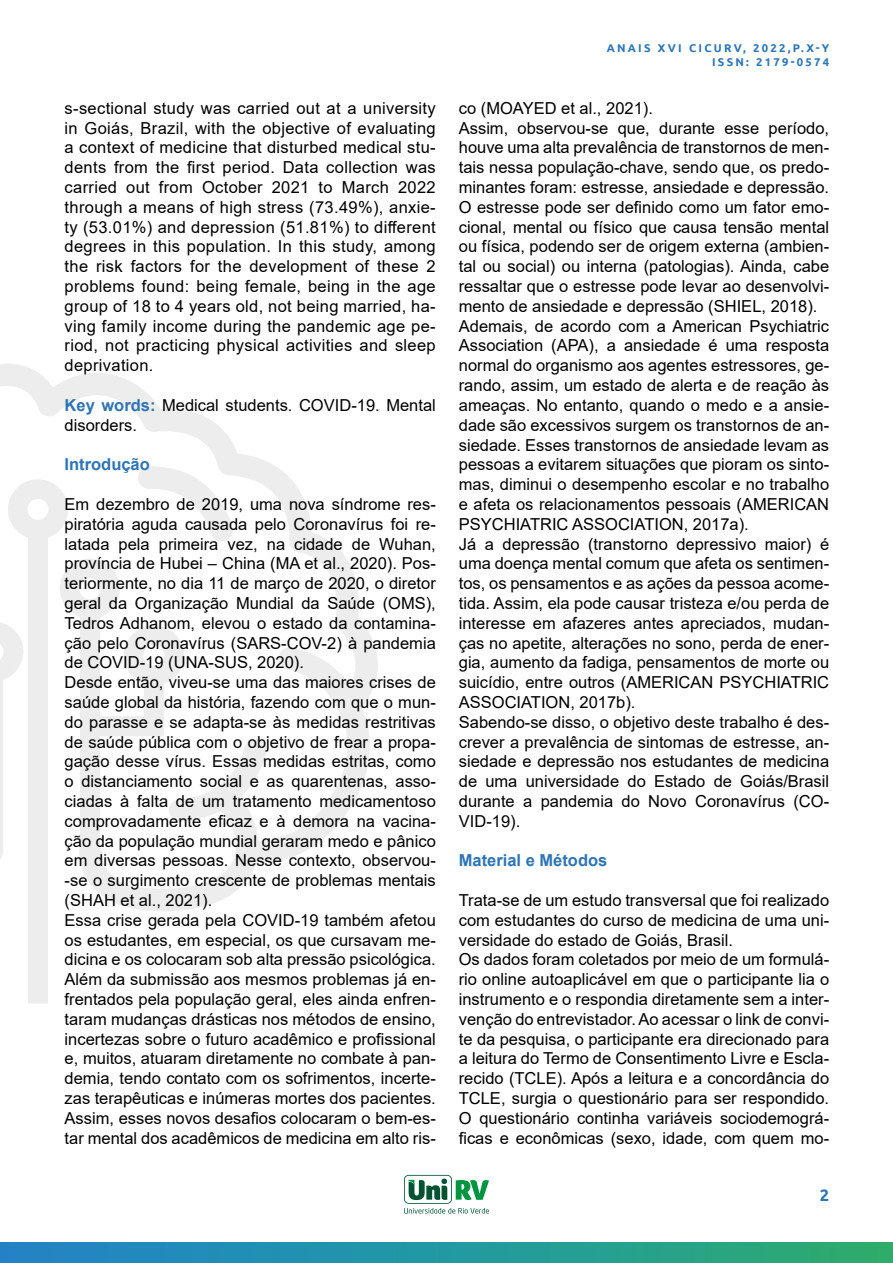
<style>
.page{position:relative;width:893px;height:1263px;background:#fff}
.page>*{position:absolute;margin:0;border:0;box-sizing:border-box;transform-origin:0 0}
.t1{font:16.5px/19.8px "Arial";color:#000}
.t2{font:700 16.5px "Arial";color:#2d75b6}
.t3{font:700 16.5px "Ubuntu";color:#2e75b6}
.t4{font:700 11.25px/13.5px "Ubuntu";letter-spacing:.2em;color:#2e75b6;text-align:right}
.s1{font-weight:700;color:#2d75b6}
</style>
<div class="page">
<div style="left:0;top:1242px;width:893px;height:21px;background:linear-gradient(to right,#1f83cd,#2bad70)"></div>
<div style="left:28px;top:911px;width:20px;height:92px;background:#ededed"></div>
<svg style="left:0;top:364px;width:378px;height:547px"></svg>
<svg style="left:138px;top:464px;width:95px;height:78px"></svg>
<svg style="left:404px;top:1175px;width:85px;height:38px"></svg>
<p class="t1" style="left:65px;top:98px;width:373px;text-align:justify">s-sectional study was carried out at a university in Goiás, Brazil, with the objective of evaluating a context of medicine that disturbed medical stu&shy;dents from the first period. Data collection was carried out from October 2021 to March 2022 through a means of high stress (73.49%), anxie&shy;ty (53.01%) and depression (51.81%) to different degrees in this population. In this study, among the risk factors for the development of these 2 problems found: being female, being in the age group of 18 to 4 years old, not being married, ha&shy;ving family income during the pandemic age pe&shy;riod, not practicing physical activities and sleep deprivation.</p>
<p class="t1" style="left:65px;top:395px;width:373px"><span class="s1">Key words:</span> Medical students. COVID-19. Mental disorders.</p>
<p class="t2" style="left:65px;top:453px;width:87px">Introdução</p>
<p class="t1" style="left:65px;top:494px;width:373px">Em dezembro de 2019, uma nova síndrome res&shy;piratória aguda causada pelo Coronavírus foi re&shy;latada pela primeira vez, na cidade de Wuhan, província de Hubei – China (MA et al., 2020). Pos&shy;teriormente, no dia 11 de março de 2020, o diretor geral da Organização Mundial da Saúde (OMS), Tedros Adhanom, elevou o estado da contamina&shy;ção pelo Coronavírus (SARS-COV-2) à pandemia de COVID-19 (UNA-SUS, 2020).<br>Desde então, viveu-se uma das maiores crises de saúde global da história, fazendo com que o mun&shy;do parasse e se adapta-se às medidas restritivas de saúde pública com o objetivo de frear a propa&shy;gação desse vírus. Essas medidas estritas, como o distanciamento social e as quarentenas, asso&shy;ciadas à falta de um tratamento medicamentoso comprovadamente eficaz e à demora na vacina&shy;ção da população mundial geraram medo e pânico em diversas pessoas. Nesse contexto, observou--se o surgimento crescente de problemas mentais (SHAH et al., 2021).<br>Essa crise gerada pela COVID-19 também afetou os estudantes, em especial, os que cursavam me&shy;dicina e os colocaram sob alta pressão psicológica.<br>Além da submissão aos mesmos problemas já en&shy;frentados pela população geral, eles ainda enfren&shy;taram mudanças drásticas nos métodos de ensino, incertezas sobre o futuro acadêmico e profissional e, muitos, atuaram diretamente no combate à pan&shy;demia, tendo contato com os sofrimentos, incerte&shy;zas terapêuticas e inúmeras mortes dos pacientes.<br>Assim, esses novos desafios colocaram o bem-es&shy;tar mental dos acadêmicos de medicina em alto ris-</p>
<p class="t4" style="left:607px;top:41px;width:224px">ANAIS XVI CICURV, 2022,P.X-Y<br>ISSN: 2179-0574</p>
<p class="t1" style="left:459px;top:98px;width:372px">co (MOAYED et al., 2021).<br>Assim, observou-se que, durante esse período, houve uma alta prevalência de transtornos de men&shy;tais nessa população-chave, sendo que, os predo&shy;minantes foram: estresse, ansiedade e depressão.<br>O estresse pode ser definido como um fator emo&shy;cional, mental ou físico que causa tensão mental ou física, podendo ser de origem externa (ambien&shy;tal ou social) ou interna (patologias). Ainda, cabe ressaltar que o estresse pode levar ao desenvolvi&shy;mento de ansiedade e depressão (SHIEL, 2018).<br>Ademais, de acordo com a American Psychiatric Association (APA), a ansiedade é uma resposta normal do organismo aos agentes estressores, ge&shy;rando, assim, um estado de alerta e de reação às ameaças. No entanto, quando o medo e a ansie&shy;dade são excessivos surgem os transtornos de an&shy;siedade. Esses transtornos de ansiedade levam as pessoas a evitarem situações que pioram os sinto&shy;mas, diminui o desempenho escolar e no trabalho e afeta os relacionamentos pessoais (AMERICAN PSYCHIATRIC ASSOCIATION, 2017a).<br>Já a depressão (transtorno depressivo maior) é uma doença mental comum que afeta os sentimen&shy;tos, os pensamentos e as ações da pessoa acome&shy;tida. Assim, ela pode causar tristeza e/ou perda de interesse em afazeres antes apreciados, mudan&shy;ças no apetite, alterações no sono, perda de ener&shy;gia, aumento da fadiga, pensamentos de morte ou suicídio, entre outros (AMERICAN PSYCHIATRIC ASSOCIATION, 2017b).<br>Sabendo-se disso, o objetivo deste trabalho é des&shy;crever a prevalência de sintomas de estresse, an&shy;siedade e depressão nos estudantes de medicina de uma universidade do Estado de Goiás/Brasil durante a pandemia do Novo Coronavírus (CO-VID-19).</p>
<p class="t2" style="left:459px;top:849px;width:150px">Material e Métodos</p>
<p class="t1" style="left:459px;top:890px;width:372px">Trata-se de um estudo transversal que foi realizado com estudantes do curso de medicina de uma uni&shy;versidade do estado de Goiás, Brasil.<br>Os dados foram coletados por meio de um formulá&shy;rio online autoaplicável em que o participante lia o instrumento e o respondia diretamente sem a inter&shy;venção do entrevistador. Ao acessar o link de convi&shy;te da pesquisa, o participante era direcionado para a leitura do Termo de Consentimento Livre e Escla&shy;recido (TCLE). Após a leitura e a concordância do TCLE, surgia o questionário para ser respondido.<br>O questionário continha variáveis sociodemográ&shy;ficas e econômicas (sexo, idade, com quem mo-</p>
<p class="t3" style="left:820px;top:1185px;width:11px">2</p>
</div>
